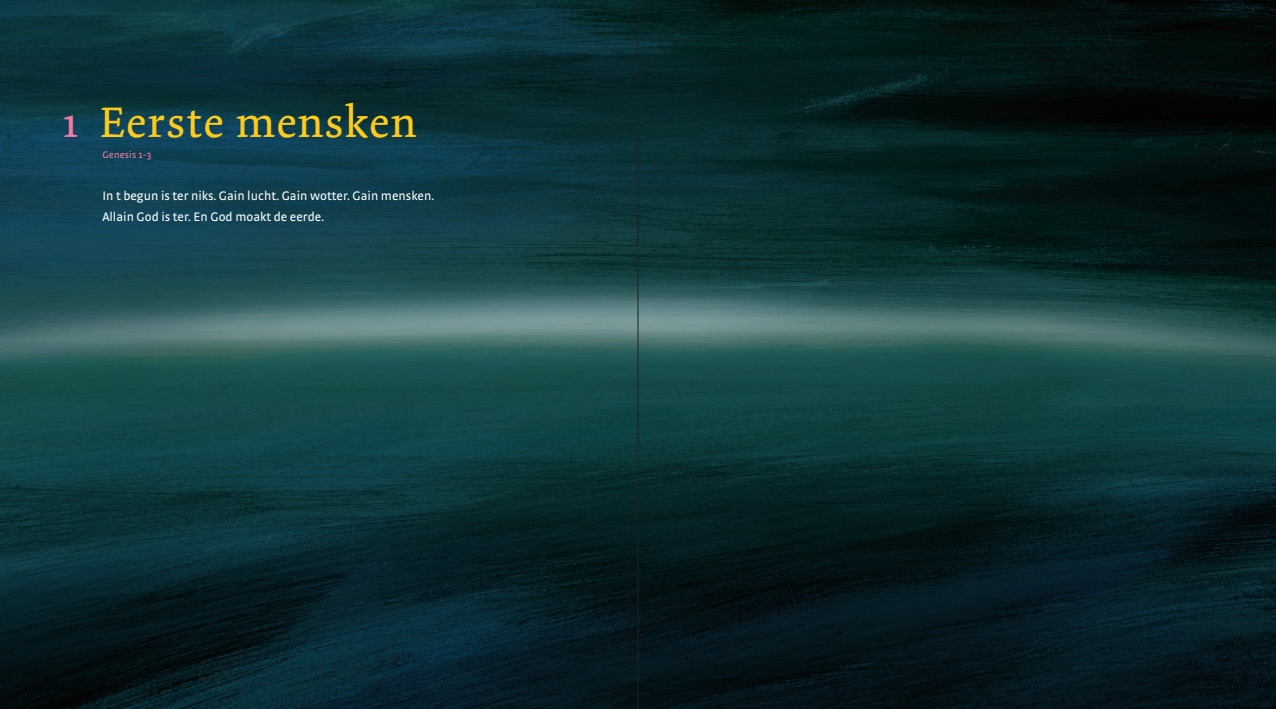
<style>
.page{position:relative;width:1276px;height:709px;background:#fff}
.page>*{position:absolute;margin:0;border:0;box-sizing:border-box;transform-origin:0 0}
.t1{font:45px "Dolly";letter-spacing:.03em;color:#fecb1b}
.t2{font:45px "Dolly";color:#f27ca2}
.t3{font:13px/21px "Strada";color:#fff}
.t4{font:10px "Strada";letter-spacing:.015em;color:#f27ca2}
</style>
<div class="page">
<img style="left:0;top:0;width:1276px;height:709px">
<hr style="left:638px;top:0;width:1px;height:709px;background:#231f20">
<h1 class="t2" style="left:63px;top:100px;width:17px">1</h1>
<h1 class="t1" style="left:100px;top:100px;width:317px">Eerste mensken</h1>
<p class="t4" style="left:102px;top:151px;width:50px">Genesis 1-3</p>
<p class="t3" style="left:102px;top:187px;width:333px">In t begun is ter niks. Gain lucht. Gain wotter. Gain mensken.<br>Allain God is ter. En God moakt de eerde.</p>
</div>
